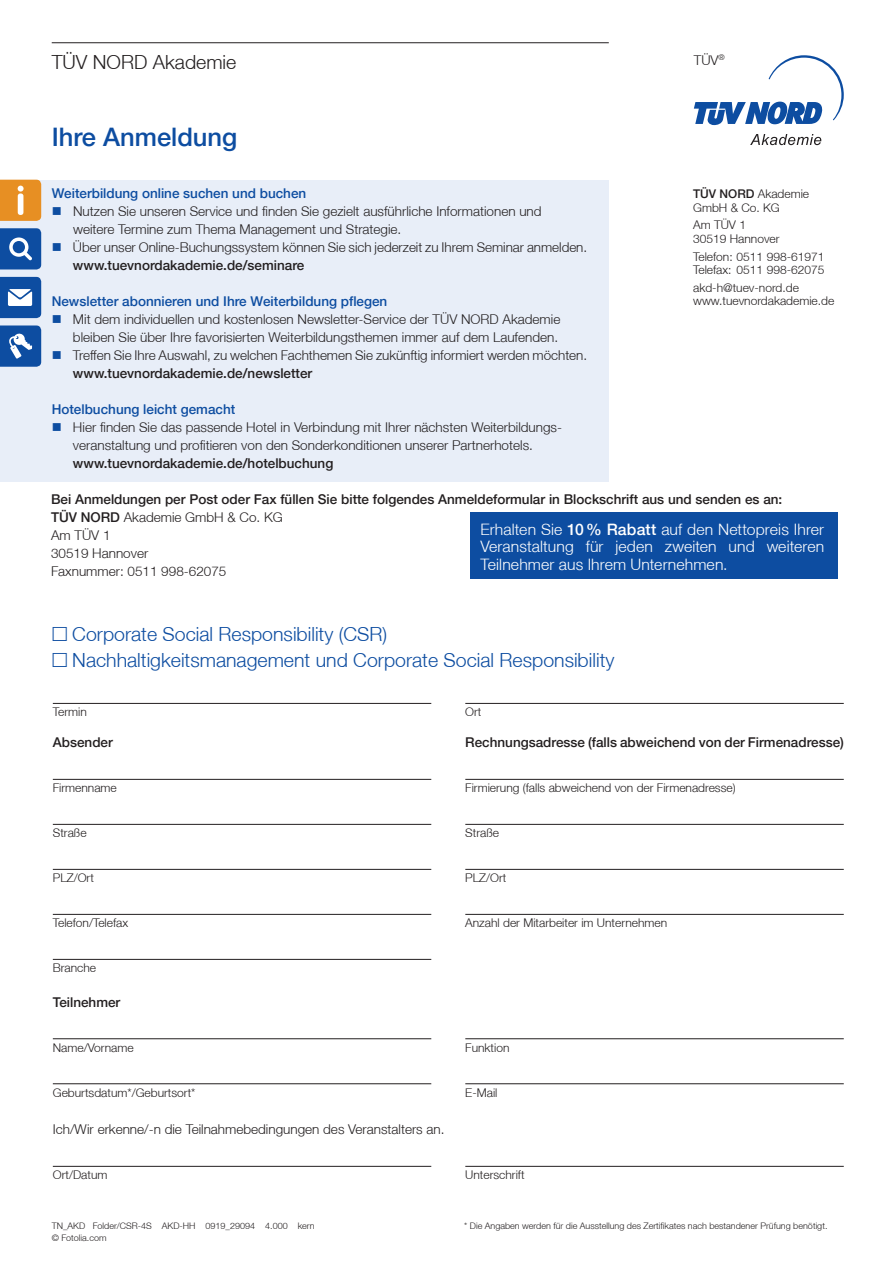
<style>
.page{position:relative;width:893px;height:1263px;background:#fff}
.page>*{position:absolute;margin:0;border:0;box-sizing:border-box;transform-origin:0 0}
.t1{font:500 25.5px "Helvetica Neue LT";color:#0d4da1}
.t2{font:300 19.5px/25.5px "Helvetica Neue LT";color:#0d4da1}
.t3{font:300 19.5px "Helvetica Neue LT";color:#231f20}
.t4{font:300 15.75px/17.4px "Helvetica Neue LT";letter-spacing:.01em;color:#fff;text-align:justify}
.t5{font:300 13.5px/18px "Helvetica Neue LT";color:#231f20}
.t6{font:500 13.5px/18px "Helvetica Neue LT";color:#231f20}
.t7{font:500 13.5px "Helvetica Neue LT";color:#0d4da1}
.t8{font:300 12px/13.5px "Helvetica Neue LT";color:#231f20}
.t9{font:300 9px/12px "Helvetica Neue LT";color:#231f20}
.s1{font-weight:500}
.s2{font-weight:300}
</style>
<div class="page">
<hr style="left:52px;top:42px;width:557px;height:1px;background:#231f20">
<svg style="left:750px;top:134px;width:71px;height:11px"></svg>
<svg style="left:694px;top:55px;width:150px;height:70px"></svg>
<div style="left:0;top:180px;width:609px;height:302px;background:#e8eef8"></div>
<svg style="left:0;top:180px;width:41px;height:41px;background:#e99937"></svg>
<svg style="left:0;top:277px;width:41px;height:41px;background:#4173b5"></svg>
<svg style="left:0;top:325px;width:41px;height:42px;background:#3369b0"></svg>
<svg style="left:0;top:228px;width:41px;height:41px;background:#2c64ad"></svg>
<hr style="left:53px;top:703px;width:378px;height:1px;background:#231f20">
<hr style="left:465px;top:703px;width:379px;height:1px;background:#231f20">
<hr style="left:53px;top:779px;width:378px;height:1px;background:#231f20">
<hr style="left:53px;top:824px;width:378px;height:1px;background:#231f20">
<hr style="left:53px;top:869px;width:378px;height:1px;background:#231f20">
<hr style="left:53px;top:914px;width:378px;height:1px;background:#231f20">
<hr style="left:53px;top:959px;width:378px;height:1px;background:#231f20">
<hr style="left:465px;top:779px;width:379px;height:1px;background:#231f20">
<hr style="left:465px;top:824px;width:379px;height:1px;background:#231f20">
<hr style="left:465px;top:869px;width:379px;height:1px;background:#231f20">
<hr style="left:465px;top:914px;width:379px;height:1px;background:#231f20">
<hr style="left:53px;top:1038px;width:378px;height:1px;background:#231f20">
<hr style="left:53px;top:1083px;width:378px;height:1px;background:#231f20">
<hr style="left:465px;top:1038px;width:379px;height:1px;background:#231f20">
<hr style="left:465px;top:1083px;width:379px;height:1px;background:#231f20">
<hr style="left:53px;top:1166px;width:378px;height:1px;background:#231f20">
<hr style="left:465px;top:1166px;width:379px;height:1px;background:#231f20">
<div style="left:470px;top:512px;width:367px;height:67px;background:#0d4da1"></div>
<h2 class="t3" style="left:52px;top:50px;width:186px">TÜV NORD Akademie</h2>
<h1 class="t1" style="left:52px;top:121px;width:187px">Ihre Anmeldung</h1>
<p class="t7" style="left:52px;top:185px;width:256px">Weiterbildung online suchen und buchen</p>
<p class="t5" style="left:73px;top:202px;width:516px">Nutzen Sie unseren Service und finden Sie gezielt ausführliche Informationen und<br>weitere Termine zum Thema Management und Strategie.<br>Über unser Online-Buchungssystem können Sie sich jederzeit zu Ihrem Seminar anmelden.</p>
<p class="t6" style="left:73px;top:256px;width:233px">www.tuevnordakademie.de/seminare</p>
<p class="t7" style="left:52px;top:293px;width:337px">Newsletter abonnieren und Ihre Weiterbildung pflegen</p>
<p class="t5" style="left:73px;top:310px;width:516px">Mit dem individuellen und kostenlosen Newsletter-Service der TÜV NORD Akademie bleiben Sie über Ihre favorisierten Weiterbildungsthemen immer auf dem Laufenden.<br>Treffen Sie Ihre Auswahl, zu welchen Fachthemen Sie zukünftig informiert werden möchten.</p>
<p class="t6" style="left:73px;top:364px;width:241px">www.tuevnordakademie.de/newsletter</p>
<p class="t7" style="left:52px;top:401px;width:185px">Hotelbuchung leicht gemacht</p>
<p class="t5" style="left:73px;top:418px;width:489px">Hier finden Sie das passende Hotel in Verbindung mit Ihrer nächsten Weiterbildungs&shy;veranstaltung und profitieren von den Sonderkonditionen unserer Partnerhotels.</p>
<p class="t6" style="left:73px;top:454px;width:262px">www.tuevnordakademie.de/hotelbuchung</p>
<p class="t5" style="left:694px;top:51px;width:33px">TÜV<sup>®</sup></p>
<p class="t8" style="left:693px;top:187px;width:118px"><span class="s1">TÜV NORD</span> Akademie<br>GmbH &amp; Co. KG</p>
<p class="t8" style="left:693px;top:218px;width:88px">Am TÜV 1<br>30519 Hannover</p>
<p class="t8" style="left:693px;top:249px;width:133px">Telefon: 0511 998-61971<br>Telefax: 0511 998-62075</p>
<p class="t8" style="left:693px;top:280px;width:143px">akd-h@tuev-nord.de www.tuevnordakademie.de</p>
<p class="t6" style="left:51px;top:490px;width:733px">Bei Anmeldungen per Post oder Fax füllen Sie bitte folgendes Anmeldeformular in Blockschrift aus und senden es an:<br>TÜV NORD <span class="s2">Akademie GmbH &amp; Co. KG<br>Am TÜV 1<br>30519 Hannover<br>Faxnummer: 0511 998-62075</span></p>
<p class="t4" style="left:480px;top:520px;width:345px">Erhalten Sie <span class="s1">10% Rabatt</span> auf den Nettopreis Ihrer Veranstaltung für jeden zweiten und weiteren Teilnehmer aus Ihrem Unternehmen.</p>
<h2 class="t2" style="left:72px;top:621px;width:544px">Corporate Social Responsibility (CSR)<br>Nachhaltigkeitsmanagement und Corporate Social Responsibility</h2>
<p class="t8" style="left:53px;top:705px;width:36px">Termin</p>
<p class="t8" style="left:465px;top:705px;width:18px">Ort</p>
<p class="t6" style="left:53px;top:733px;width:62px">Absender</p>
<p class="t8" style="left:53px;top:781px;width:66px">Firmenname</p>
<p class="t8" style="left:53px;top:826px;width:35px">Straße</p>
<p class="t8" style="left:53px;top:871px;width:43px">PLZ/Ort</p>
<p class="t8" style="left:53px;top:916px;width:77px">Telefon/Telefax</p>
<p class="t8" style="left:53px;top:961px;width:45px">Branche</p>
<p class="t6" style="left:465px;top:733px;width:380px">Rechnungsadresse (falls abweichend von der Firmenadresse)</p>
<p class="t8" style="left:465px;top:781px;width:272px">Firmierung (falls abweichend von der Firmenadresse)</p>
<p class="t8" style="left:465px;top:826px;width:35px">Straße</p>
<p class="t8" style="left:465px;top:871px;width:43px">PLZ/Ort</p>
<p class="t8" style="left:465px;top:916px;width:203px">Anzahl der Mitarbeiter im Unternehmen</p>
<p class="t6" style="left:53px;top:993px;width:69px">Teilnehmer</p>
<p class="t8" style="left:53px;top:1040px;width:82px">Name/Vorname</p>
<p class="t8" style="left:53px;top:1085px;width:144px">Geburtsdatum*/Geburtsort*</p>
<p class="t8" style="left:465px;top:1040px;width:46px">Funktion</p>
<p class="t8" style="left:465px;top:1085px;width:34px">E-Mail</p>
<p class="t5" style="left:53px;top:1120px;width:393px">Ich/Wir erkenne/-n die Teilnahmebedingungen des Veranstalters an.</p>
<p class="t8" style="left:53px;top:1168px;width:56px">Ort/Datum</p>
<p class="t8" style="left:465px;top:1168px;width:61px">Unterschrift</p>
<p class="t9" style="left:52px;top:1219px;width:264px">TN_AKD Folder/CSR-4S AKD-HH 0919_29094 4.000 kern © Fotolia.com</p>
<p class="t9" style="left:464px;top:1219px;width:365px">* Die Angaben werden für die Ausstellung des Zertifikates nach bestandener Prüfung benötigt.</p>
</div>
